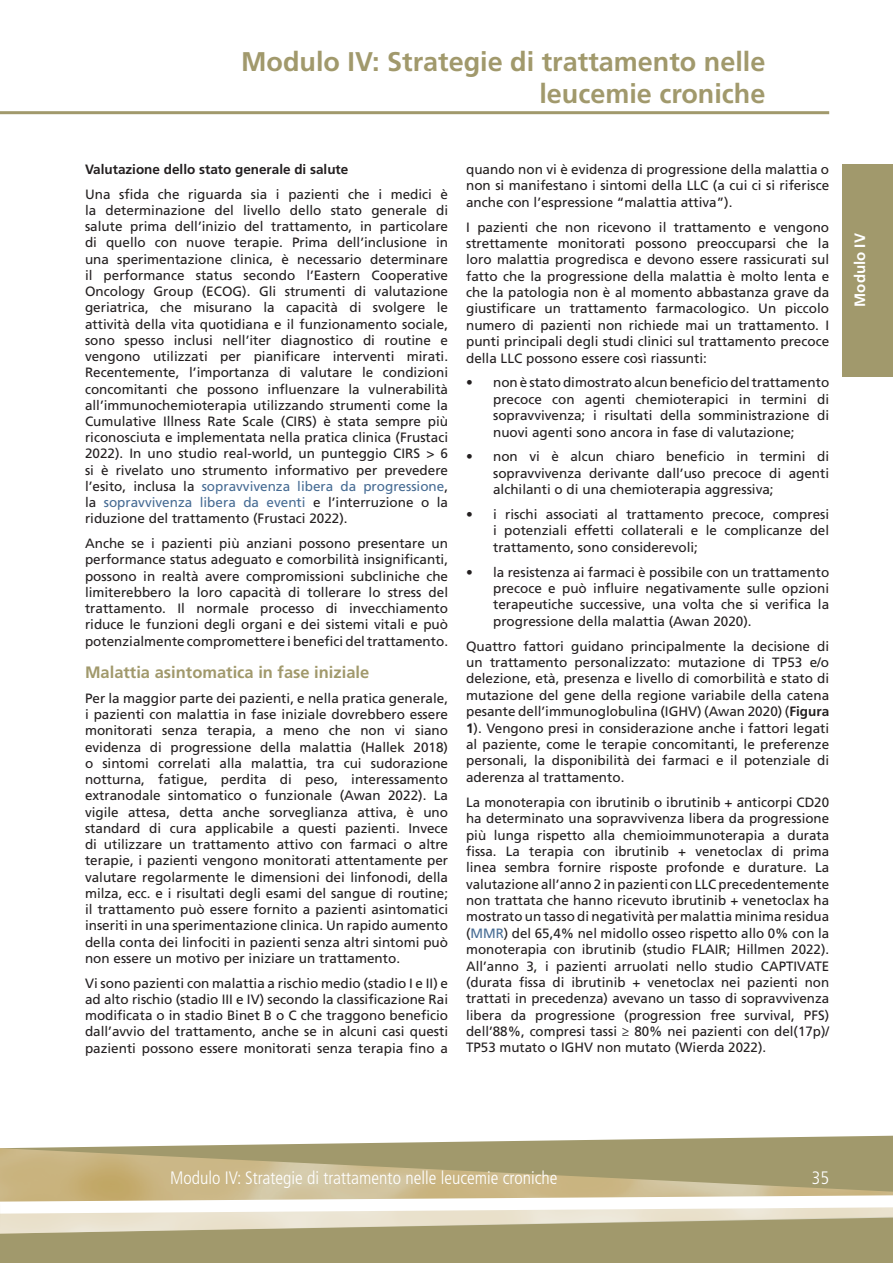
<style>
.page{position:relative;width:893px;height:1263px;background:#fff}
.page>*{position:absolute;margin:0;border:0;box-sizing:border-box;transform-origin:0 0}
.t1{font:700 27px/32.4px "Frutiger LT Std";color:#a1996c;text-align:right}
.t2{font:300 condensed 18px "Frutiger LT Std";color:#fff}
.t3{font:700 16.5px "Frutiger LT Std";color:#a1996c}
.t4{font:700 15px "Frutiger LT Std";color:#fff}
.t5{font:13.5px/16.2px "Frutiger LT Std";color:#231f20;text-align:justify}
.t6{font:700 13.5px "Frutiger LT Std";color:#231f20}
.s1{color:#476c94}
.s2{font-weight:700}
</style>
<div class="page">
<hr style="left:0;top:111px;width:829px;height:3px;background:#a1996c">
<svg style="left:0;top:1135px;width:893px;height:128px;fill:#a1996c"></svg>
<img style="left:0;top:1148px;width:893px;height:34px">
<svg style="left:0;top:1182px;width:893px;height:51px"></svg>
<div style="left:842px;top:164px;width:51px;height:212px;background:#a1996c"></div>
<h1 class="t1" style="left:241px;top:45px;width:526px">Modulo IV: Strategie di trattamento nelle leucemie croniche</h1>
<p class="t6" style="left:85px;top:161px;width:265px">Valutazione dello stato generale di salute</p>
<p class="t5" style="left:85px;top:186px;width:365px">Una sfida che riguarda sia i pazienti che i medici è la determinazione del livello dello stato generale di salute prima dell’inizio del trattamento, in particolare di quello con nuove terapie. Prima dell’inclusione in una sperimentazione clinica, è necessario determinare il performance status secondo l’Eastern Cooperative Oncology Group (ECOG). Gli strumenti di valutazione geriatrica, che misurano la capacità di svolgere le attività della vita quotidiana e il funzionamento sociale, sono spesso inclusi nell’iter diagnostico di routine e vengono utilizzati per pianificare interventi mirati.<br>Recentemente, l’importanza di valutare le condizioni concomitanti che possono influenzare la vulnerabilità all’immunochemioterapia utilizzando strumenti come la Cumulative Illness Rate Scale (CIRS) è stata sempre più riconosciuta e implementata nella pratica clinica (Frustaci 2022). In uno studio real-world, un punteggio CIRS &gt; 6 si è rivelato uno strumento informativo per prevedere l’esito, inclusa la <span class="s1">sopravvivenza libera da progressione</span>, la <span class="s1">sopravvivenza libera da eventi</span> e l’interruzione o la riduzione del trattamento (Frustaci 2022).</p>
<p class="t5" style="left:85px;top:535px;width:365px">Anche se i pazienti più anziani possono presentare un performance status adeguato e comorbilità insignificanti, possono in realtà avere compromissioni subcliniche che limiterebbero la loro capacità di tollerare lo stress del trattamento. Il normale processo di invecchiamento riduce le funzioni degli organi e dei sistemi vitali e può potenzialmente compromettere i benefici del trattamento.</p>
<p class="t3" style="left:85px;top:663px;width:286px">Malattia asintomatica in fase iniziale</p>
<p class="t5" style="left:85px;top:690px;width:365px">Per la maggior parte dei pazienti, e nella pratica generale, i pazienti con malattia in fase iniziale dovrebbero essere monitorati senza terapia, a meno che non vi siano evidenza di progressione della malattia (Hallek 2018) o sintomi correlati alla malattia, tra cui sudorazione notturna, fatigue, perdita di peso, interessamento extranodale sintomatico o funzionale (Awan 2022). La vigile attesa, detta anche sorveglianza attiva, è uno standard di cura applicabile a questi pazienti. Invece di utilizzare un trattamento attivo con farmaci o altre terapie, i pazienti vengono monitorati attentamente per valutare regolarmente le dimensioni dei linfonodi, della milza, ecc. e i risultati degli esami del sangue di routine; il trattamento può essere fornito a pazienti asintomatici inseriti in una sperimentazione clinica. Un rapido aumento della conta dei linfociti in pazienti senza altri sintomi può non essere un motivo per iniziare un trattamento.</p>
<p class="t5" style="left:85px;top:975px;width:365px">Vi sono pazienti con malattia a rischio medio (stadio I e II) e ad alto rischio (stadio III e IV) secondo la classificazione Rai modificata o in stadio Binet B o C che traggono beneficio dall’avvio del trattamento, anche se in alcuni casi questi pazienti possono essere monitorati senza terapia fino a</p>
<p class="t5" style="left:466px;top:161px;width:365px">quando non vi è evidenza di progressione della malattia o non si manifestano i sintomi della LLC (a cui ci si riferisce anche con l’espressione “malattia attiva”).</p>
<p class="t5" style="left:466px;top:219px;width:365px">I pazienti che non ricevono il trattamento e vengono strettamente monitorati possono preoccuparsi che la loro malattia progredisca e devono essere rassicurati sul fatto che la progressione della malattia è molto lenta e che la patologia non è al momento abbastanza grave da giustificare un trattamento farmacologico. Un piccolo numero di pazienti non richiede mai un trattamento. I punti principali degli studi clinici sul trattamento precoce della LLC possono essere così riassunti:</p>
<p class="t5" style="left:493px;top:375px;width:338px;text-indent:-27px">• non è stato dimostrato alcun beneficio del trattamento precoce con agenti chemioterapici in termini di sopravvivenza; i risultati della somministrazione di nuovi agenti sono ancora in fase di valutazione;</p>
<p class="t5" style="left:493px;top:449px;width:338px;text-indent:-27px">• non vi è alcun chiaro beneficio in termini di sopravvivenza derivante dall’uso precoce di agenti alchilanti o di una chemioterapia aggressiva;</p>
<p class="t5" style="left:493px;top:506px;width:338px;text-indent:-27px">• i rischi associati al trattamento precoce, compresi i potenziali effetti collaterali e le complicanze del trattamento, sono considerevoli;</p>
<p class="t5" style="left:493px;top:564px;width:338px;text-indent:-27px">• la resistenza ai farmaci è possibile con un trattamento precoce e può influire negativamente sulle opzioni terapeutiche successive, una volta che si verifica la progressione della malattia (Awan 2020).</p>
<p class="t5" style="left:466px;top:638px;width:365px">Quattro fattori guidano principalmente la decisione di un trattamento personalizzato: mutazione di TP53 e/o delezione, età, presenza e livello di comorbilità e stato di mutazione del gene della regione variabile della catena pesante dell’immunoglobulina (IGHV) (Awan 2020) (<span class="s2">Figura 1</span>). Vengono presi in considerazione anche i fattori legati al paziente, come le terapie concomitanti, le preferenze personali, la disponibilità dei farmaci e il potenziale di aderenza al trattamento.</p>
<p class="t5" style="left:466px;top:794px;width:365px">La monoterapia con ibrutinib o ibrutinib + anticorpi CD20 ha determinato una sopravvivenza libera da progressione più lunga rispetto alla chemioimmunoterapia a durata fissa. La terapia con ibrutinib + venetoclax di prima linea sembra fornire risposte profonde e durature. La valutazione all’anno 2 in pazienti con LLC precedentemente non trattata che hanno ricevuto ibrutinib + venetoclax ha mostrato un tasso di negatività per malattia minima residua (<span class="s1">MMR</span>) del 65,4% nel midollo osseo rispetto allo 0% con la monoterapia con ibrutinib (studio FLAIR; Hillmen 2022).<br>All’anno 3, i pazienti arruolati nello studio CAPTIVATE (durata fissa di ibrutinib + venetoclax nei pazienti non trattati in precedenza) avevano un tasso di sopravvivenza libera da progressione (progression free survival, PFS) dell’88%, compresi tassi ≥ 80% nei pazienti con del(17p)/ TP53 mutato o IGHV non mutato (Wierda 2022).</p>
<p class="t4" style="left:851px;top:307px;width:75px;rotate:-90deg">Modulo IV</p>
<h2 class="t2" style="left:170px;top:1167px;width:389px">Modulo IV: Strategie di trattamento nelle leucemie croniche</h2>
<h2 class="t2" style="left:812px;top:1167px;width:19px">35</h2>
</div>
